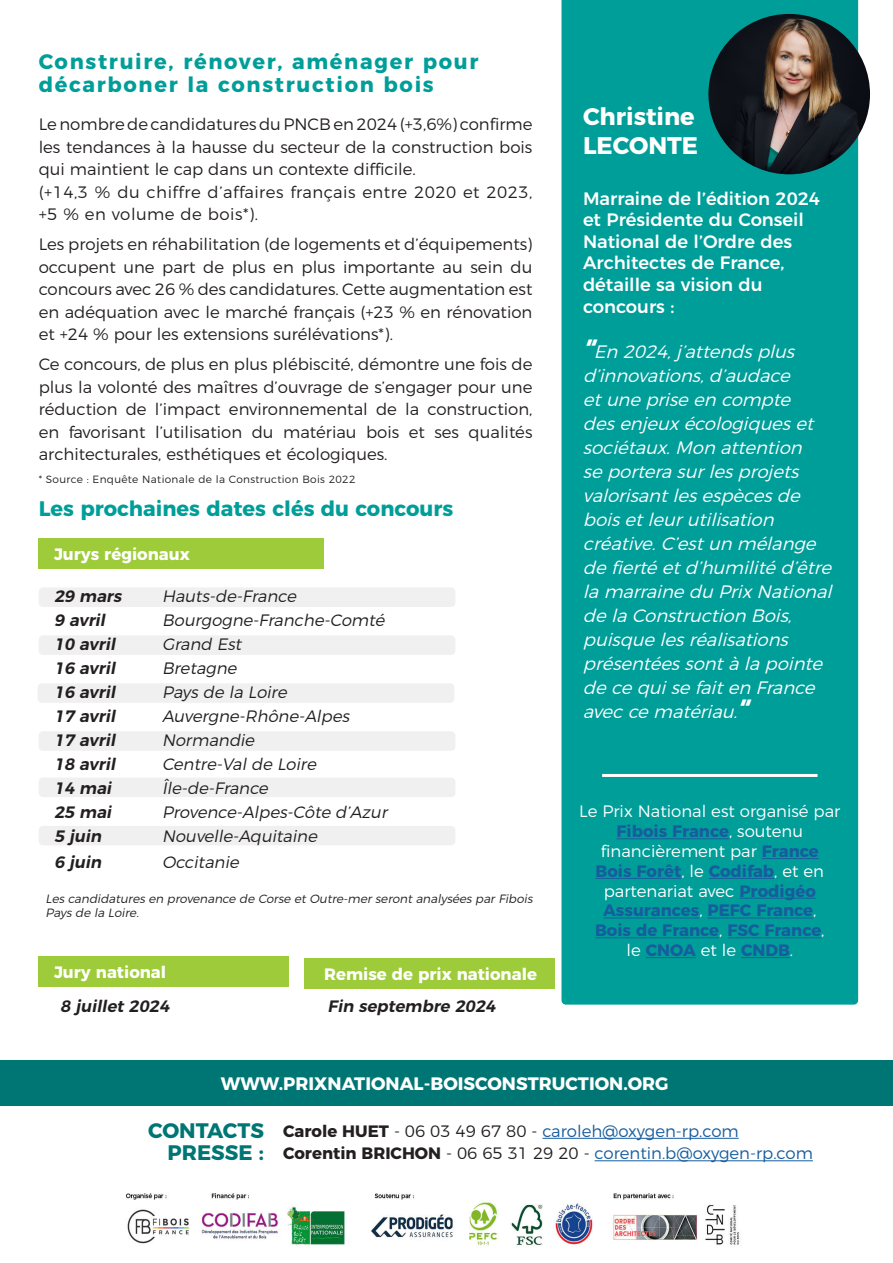
<style>
.page{position:relative;width:893px;height:1263px;background:#fff}
.page>*{position:absolute;margin:0;border:0;box-sizing:border-box;transform-origin:0 0}
.t1{font:700 24px "Montserrat";color:#fff}
.t2{font:700 21px/22.5px "Montserrat";letter-spacing:.08em;color:#009e99}
.t3{font:700 21px "Montserrat";color:#009e99}
.t4{font:700 21px "Montserrat";color:#007674}
.t5{font:italic 300 18px/24px "Montserrat";color:#fff}
.t6{font:500 18px/21.6px "Montserrat";color:#fff}
.t7{font:700 18px "Montserrat";color:#fff}
.t8{font:300 16.5px/22.5px "Montserrat";color:#231f20;text-align:justify}
.t9{font:italic 300 16.5px "Montserrat";color:#231f20}
.t10{font:italic 600 16.5px "Montserrat";color:#231f20}
.t11{font:300 16.5px "Montserrat";color:#175d9e}
.t12{font:300 16.5px/19.8px "Montserrat";color:#fff;text-align:center}
.t13{font:700 16.5px "Montserrat";color:#175d9e}
.t14{font:300 16.5px/22.5px "Montserrat";letter-spacing:.03em;color:#231f20}
.t15{font:700 16.5px "Montserrat";color:#fff}
.t16{font:italic 300 12px/13.5px "Montserrat";color:#231f20}
.t17{font:300 10.5px "Montserrat";letter-spacing:.03em;color:#231f20}
.s1{font-family:"Nougat";font-weight:900;font-size:27px}
.s2{font-weight:700;color:#175d9e}
.s3{font-weight:300;color:#fff}
.s4{font-weight:700;color:#231f20}
.s5{color:#231f20}
</style>
<div class="page">
<div style="left:39px;top:635px;width:416px;height:20px;background:#f0f0f0;border-radius:4px"></div>
<div style="left:38px;top:683px;width:416px;height:20px;background:#f0f0f0;border-radius:4px"></div>
<div style="left:39px;top:731px;width:416px;height:20px;background:#f0f0f0;border-radius:4px"></div>
<div style="left:39px;top:777px;width:416px;height:20px;background:#f0f0f0;border-radius:4px"></div>
<div style="left:39px;top:826px;width:416px;height:19px;background:#f0f0f0;border-radius:4px"></div>
<div style="left:39px;top:587px;width:416px;height:20px;background:#f0f0f0;border-radius:4px"></div>
<div style="left:561px;top:0;width:297px;height:1004px;background:#009e99"></div>
<div style="left:0;top:1060px;width:893px;height:46px;background:#007674"></div>
<img style="left:126px;top:1193px;width:614px;height:53px">
<hr style="left:542px;top:1138px;width:197px;height:1px;background:#175d9e">
<hr style="left:595px;top:1160px;width:218px;height:1px;background:#175d9e">
<hr style="left:616px;top:838px;width:113px;height:1px;background:#175d9e">
<hr style="left:762px;top:858px;width:57px;height:1px;background:#175d9e">
<hr style="left:596px;top:878px;width:85px;height:1px;background:#175d9e">
<hr style="left:709px;top:878px;width:65px;height:1px;background:#175d9e">
<hr style="left:739px;top:898px;width:77px;height:1px;background:#175d9e">
<hr style="left:603px;top:917px;width:96px;height:1px;background:#175d9e">
<hr style="left:708px;top:917px;width:105px;height:1px;background:#175d9e">
<hr style="left:595px;top:937px;width:124px;height:1px;background:#175d9e">
<hr style="left:727px;top:937px;width:94px;height:1px;background:#175d9e">
<hr style="left:646px;top:957px;width:50px;height:1px;background:#175d9e">
<hr style="left:741px;top:957px;width:49px;height:1px;background:#175d9e">
<hr style="left:602px;top:774px;width:215px;height:3px;background:#fff">
<div style="left:39px;top:538px;width:285px;height:31px;background:#9ecb3a"></div>
<img style="left:708px;top:14px;width:162px;height:160px">
<div style="left:39px;top:956px;width:250px;height:30px;background:#9ecb3a"></div>
<div style="left:305px;top:958px;width:250px;height:31px;background:#9ecb3a"></div>
<p class="t2" style="left:39px;top:49px;width:441px">Construire, rénover, aménager pour décarboner la construction bois</p>
<p class="t8" style="left:39px;top:112px;width:495px">Le nombre de candidatures du PNCB en 2024 (+3,6%) confirme les tendances à la hausse du secteur de la construction bois qui maintient le cap dans un contexte difficile.</p>
<p class="t14" style="left:39px;top:179px;width:495px">(+14,3 % du chiffre d’affaires français entre 2020 et 2023, +5 % en volume de bois*).</p>
<p class="t8" style="left:39px;top:232px;width:495px">Les projets en réhabilitation (de logements et d’équipements) occupent une part de plus en plus importante au sein du concours avec 26 % des candidatures. Cette augmentation est en adéquation avec le marché français (+23 % en rénovation et +24 % pour les extensions surélévations*).</p>
<p class="t8" style="left:39px;top:352px;width:495px">Ce concours, de plus en plus plébiscité, démontre une fois de plus la volonté des maîtres d’ouvrage de s’engager pour une réduction de l’impact environnemental de la construction, en favorisant l’utilisation du matériau bois et ses qualités architecturales, esthétiques et écologiques.</p>
<p class="t17" style="left:39px;top:471px;width:318px">* Source : Enquête Nationale de la Construction Bois 2022</p>
<p class="t3" style="left:39px;top:491px;width:416px">Les prochaines dates clés du concours</p>
<p class="t15" style="left:54px;top:540px;width:137px">Jurys régionaux</p>
<p class="t10" style="left:54px;top:583px;width:73px">29 mars</p>
<p class="t9" style="left:162px;top:583px;width:140px">Hauts-de-France</p>
<p class="t10" style="left:54px;top:607px;width:57px">9 avril</p>
<p class="t9" style="left:162px;top:607px;width:228px">Bourgogne-Franche-Comté</p>
<p class="t10" style="left:54px;top:631px;width:67px">10 avril</p>
<p class="t9" style="left:162px;top:631px;width:85px">Grand Est</p>
<p class="t10" style="left:54px;top:655px;width:67px">16 avril</p>
<p class="t9" style="left:162px;top:655px;width:80px">Bretagne</p>
<p class="t10" style="left:54px;top:679px;width:67px">16 avril</p>
<p class="t9" style="left:162px;top:679px;width:130px">Paysde la Loire</p>
<p class="t10" style="left:54px;top:703px;width:67px">17 avril</p>
<p class="t9" style="left:162px;top:703px;width:193px">Auvergne-Rhône-Alpes</p>
<p class="t10" style="left:54px;top:727px;width:67px">17 avril</p>
<p class="t9" style="left:162px;top:727px;width:98px">Normandie</p>
<p class="t10" style="left:54px;top:751px;width:67px">18 avril</p>
<p class="t9" style="left:162px;top:751px;width:160px">Centre-Valde Loire</p>
<p class="t10" style="left:54px;top:775px;width:63px">14 mai</p>
<p class="t9" style="left:162px;top:775px;width:111px">Île-de-France</p>
<p class="t10" style="left:54px;top:799px;width:63px">25 mai</p>
<p class="t9" style="left:162px;top:799px;width:231px">Provence-Alpes-Côte d’Azur</p>
<p class="t10" style="left:54px;top:823px;width:53px">5 juin</p>
<p class="t9" style="left:162px;top:823px;width:161px">Nouvelle-Aquitaine</p>
<p class="t10" style="left:54px;top:848px;width:53px">6 juin</p>
<p class="t9" style="left:162px;top:849px;width:82px">Occitanie</p>
<p class="t16" style="left:46px;top:891px;width:491px">Lescandidaturesen provenance de Corse etOutre-merserontanalyséesparFibois<br>Paysde la Loire.</p>
<p class="t15" style="left:54px;top:958px;width:114px">Jury national</p>
<p class="t15" style="left:324px;top:960px;width:214px">Remise de prix nationale</p>
<p class="t10" style="left:60px;top:993px;width:115px">8 juillet2024</p>
<p class="t10" style="left:328px;top:993px;width:174px">Fin septembre 2024</p>
<p class="t1" style="left:583px;top:97px;width:113px">Christine</p>
<p class="t1" style="left:583px;top:126px;width:117px">LECONTE</p>
<p class="t6" style="left:583px;top:186px;width:239px">Marraine de l’édition 2024 et Présidente du Conseil<br>National de l’Ordre des<br>Architectes de France, détaille sa vision du concours :</p>
<p class="t5" style="left:583px;top:338px;width:256px"><span class="s1">"</span>En 2024,j ’attendsplus d’innovations,d’audace etunepriseen compte desenjeuxécologiqueset sociétaux.Mon attention seporterasurlesprojets valorisantlesespècesde boisetleurutilisation créative.C’estun mélange defiertéetd’humilitéd’être lamarrainedu PrixNational delaConstruction Bois, puisquelesréalisations présentéessontàlapointe decequisefaiten France aveccematériau.<span class="s1">"</span></p>
<p class="t12" style="left:579px;top:800px;width:263px">Le Prix National est organisé par<br><span class="s2">Fibois France</span>, soutenu</p>
<p class="t12" style="left:601px;top:840px;width:219px">financièrement par <span class="s2">France</span></p>
<p class="t13" style="left:596px;top:857px;width:230px">Bois Forêt<span class="s3">, le</span> Codifab<span class="s3">, et en</span></p>
<p class="t12" style="left:604px;top:879px;width:214px">partenariat avec <span class="s2">Prodigéo</span></p>
<p class="t13" style="left:603px;top:897px;width:215px">Assurances<span class="s3">,</span> PEFC France<span class="s3">,</span></p>
<p class="t13" style="left:595px;top:917px;width:231px">Bois de France<span class="s3">,</span> FSC France<span class="s3">,</span></p>
<p class="t13" style="left:626px;top:936px;width:168px"><span class="s3">le</span> CNOA <span class="s3">et le</span> CNDB<span class="s3">.</span></p>
<p class="t7" style="left:221px;top:1069px;width:449px">WWW.PRIXNATIONAL-BOISCONSTRUCTION.ORG</p>
<p class="t11" style="left:283px;top:1118px;width:457px"><span class="s4">Carole HUET</span> <span class="s5">- 06 03 49 67 80 -</span> caroleh@oxygen-rp.com</p>
<p class="t11" style="left:283px;top:1140px;width:531px"><span class="s4">Corentin BRICHON</span> <span class="s5">- 06 65 31 29 20 -</span> corentin.b@oxygen-rp.com</p>
<p class="t4" style="left:148px;top:1113px;width:117px">CONTACTS</p>
<p class="t4" style="left:168px;top:1135px;width:98px">PRESSE :</p>
</div>
